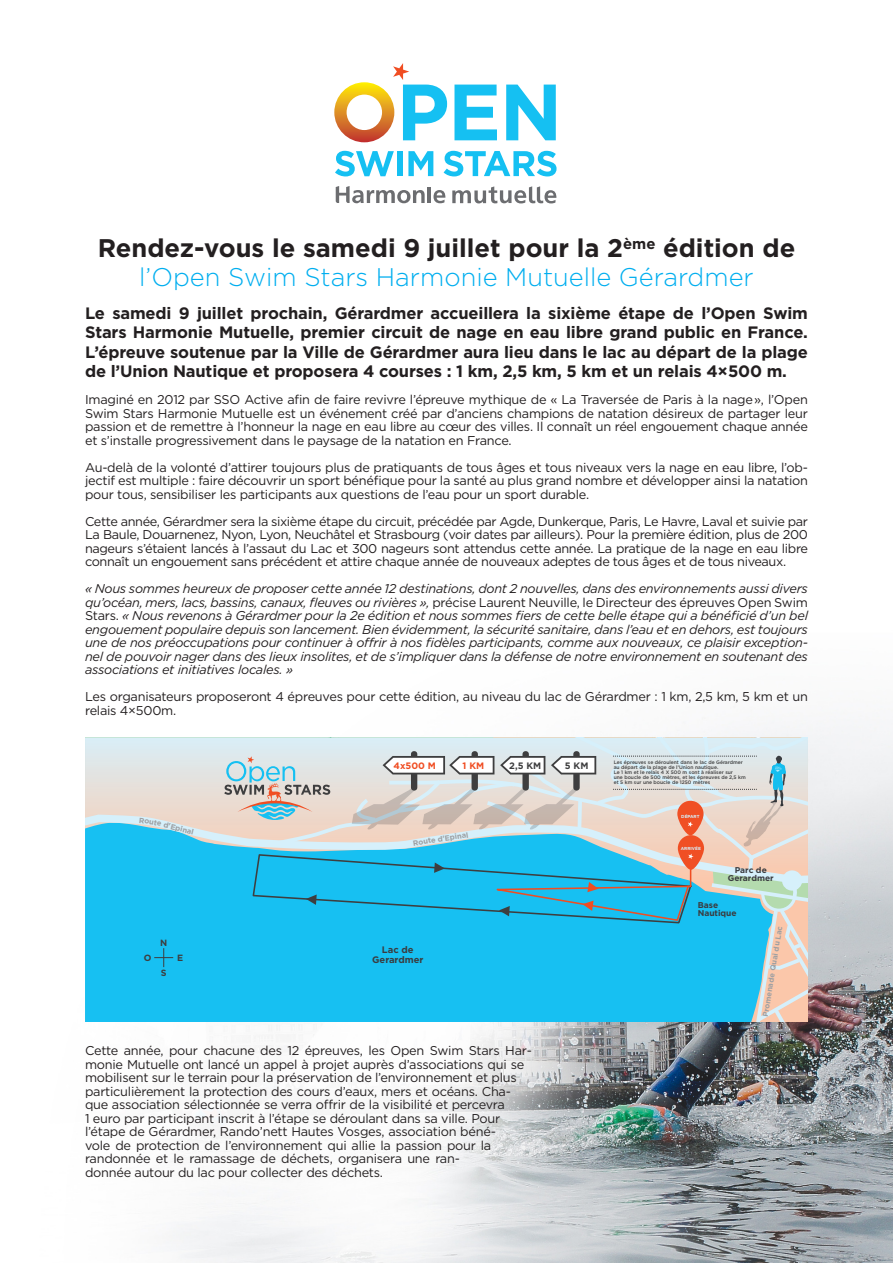
<style>
.page{position:relative;width:893px;height:1263px;background:#fff}
.page>*{position:absolute;margin:0;border:0;box-sizing:border-box;transform-origin:0 0}
.t1{font:700 25.5px "Gotham";color:#231f20}
.t2{font:300 25.5px "Gotham";color:#00aeef}
.t3{font:700 16.5px/19.5px "Gotham";letter-spacing:-.01em;color:#231f20;text-align:justify}
.t4{font:12.75px/13.5px "Gotham";letter-spacing:-.02em;color:#231f20;text-align:justify}
.t5{font:italic 12.75px/13.5px "Gotham";letter-spacing:-.02em;color:#231f20;text-align:justify}
.t6{font:700 9.45px/9.4px "Gotham";color:#3a3c40;text-align:center}
.t7{font:700 9.3px "Gotham";color:#f04d22}
.t8{font:700 9.3px "Gotham";color:#3e3e3f}
.t9{font:700 9px "Gotham";color:#3e3e3f}
.t10{font:700 8.4px/8.4px "Gotham";color:#3a3c40;text-align:center}
.t11{font:700 7.5px "Gotham";color:#9d9fa2}
.t12{font:500 4.95px/4.9px "Gotham";color:#3e3e3f}
.t13{font:700 4.35px "Gotham";color:#d6f0fb}
.s1{font-style:normal}
</style>
<div class="page">
<img style="left:85px;top:716px;width:808px;height:547px">
<svg style="left:336px;top:186px;width:109px;height:17px"></svg>
<svg style="left:452px;top:186px;width:104px;height:17px"></svg>
<svg style="left:335px;top:151px;width:59px;height:25px"></svg>
<div style="left:397px;top:151px;width:6px;height:25px;background:#15c0f2"></div>
<svg style="left:408px;top:151px;width:25px;height:25px"></svg>
<svg style="left:444px;top:151px;width:113px;height:25px"></svg>
<svg style="left:454px;top:85px;width:43px;height:55px"></svg>
<svg style="left:506px;top:85px;width:50px;height:55px"></svg>
<svg style="left:334px;top:63px;width:113px;height:79px"></svg>
<svg style="left:85px;top:738px;width:139px;height:78px;background:#e3e2e0"></svg>
<div style="left:85px;top:887px;width:139px;height:134px;background:#17c0f2"></div>
<svg style="left:154px;top:948px;width:19px;height:19px"></svg>
<svg style="left:85px;top:816px;width:139px;height:71px;background:#3cc6ee"></svg>
<svg style="left:224px;top:738px;width:584px;height:283px;background:#72c8e0"></svg>
<svg style="left:139px;top:818px;width:30px;height:10px"></svg>
<p class="t1" style="left:98px;top:231px;width:699px">Rendez-vous le samedi 9 juillet pour la 2<sup>ème</sup> édition de</p>
<p class="t2" style="left:139px;top:260px;width:616px">l’Open Swim Stars Harmonie Mutuelle Gérardmer</p>
<p class="t3" style="left:85px;top:303px;width:724px">Le samedi 9 juillet prochain, Gérardmer accueillera la sixième étape de l’Open Swim Stars Harmonie Mutuelle, premier circuit de nage en eau libre grand public en France.<br>L’épreuve soutenue par la Ville de Gérardmer aura lieu dans le lac au départ de la plage de l’Union Nautique et proposera 4 courses : 1 km, 2,5 km, 5 km et un relais 4×500 m.</p>
<p class="t4" style="left:85px;top:392px;width:724px">Imaginé en 2012 par SSO Active afin de faire revivre l’épreuve mythique de « La Traversée de Paris à la nage », l’Open Swim Stars Harmonie Mutuelle est un événement créé par d’anciens champions de natation désireux de partager leur passion et de remettre à l’honneur la nage en eau libre au cœur des villes. Il connaît un réel engouement chaque année et s’installe progressivement dans le paysage de la natation en France.</p>
<p class="t4" style="left:85px;top:460px;width:724px">Au-delà de la volonté d’attirer toujours plus de pratiquants de tous âges et tous niveaux vers la nage en eau libre, l’ob&shy;jectif est multiple : faire découvrir un sport bénéfique pour la santé au plus grand nombre et développer ainsi la natation pour tous, sensibiliser les participants aux questions de l’eau pour un sport durable.</p>
<p class="t4" style="left:85px;top:514px;width:724px">Cette année, Gérardmer sera la sixième étape du circuit, précédée par Agde, Dunkerque, Paris, Le Havre, Laval et suivie par La Baule, Douarnenez, Nyon, Lyon, Neuchâtel et Strasbourg (voir dates par ailleurs). Pour la première édition, plus de 200 nageurs s’étaient lancés à l’assaut du Lac et 300 nageurs sont attendus cette année. La pratique de la nage en eau libre connaît un engouement sans précédent et attire chaque année de nouveaux adeptes de tous âges et de tous niveaux.</p>
<p class="t5" style="left:85px;top:581px;width:724px">« Nous sommes heureux de proposer cette année 12 destinations, dont 2 nouvelles, dans des environnements aussi divers qu’océan, mers, lacs, bassins, canaux, fleuves ou rivières », <span class="s1">précise Laurent Neuville, le Directeur des épreuves Open Swim Stars.</span> « Nous revenons à Gérardmer pour la 2e édition et nous sommes fiers de cette belle étape qui a bénéficié d’un bel engouement populaire depuis son lancement. Bien évidemment, la sécurité sanitaire, dans l’eau et en dehors, est toujours une de nos préoccupations pour continuer à offrir à nos fidèles participants, comme aux nouveaux, ce plaisir exception&shy;nel de pouvoir nager dans des lieux insolites, et de s’impliquer dans la défense de notre environnement en soutenant des associations et initiatives locales. »</p>
<p class="t4" style="left:85px;top:689px;width:724px">Les organisateurs proposeront 4 épreuves pour cette édition, au niveau du lac de Gérardmer : 1 km, 2,5 km, 5 km et un relais 4×500m.</p>
<p class="t11" style="left:170px;top:821px;width:27px;rotate:14deg">'Epinal</p>
<p class="t9" style="left:160px;top:936px;width:9px">N</p>
<p class="t9" style="left:144px;top:951px;width:9px">O</p>
<p class="t9" style="left:177px;top:951px;width:8px">E</p>
<p class="t9" style="left:161px;top:967px;width:7px">S</p>
<p class="t7" style="left:394px;top:759px;width:44px">4x500 M</p>
<p class="t7" style="left:463px;top:759px;width:23px">1 KM</p>
<p class="t8" style="left:509px;top:759px;width:33px">2,5 KM</p>
<p class="t8" style="left:565px;top:759px;width:25px">5 KM</p>
<p class="t12" style="left:614px;top:759px;width:134px">Les épreuves se déroulent dans le lac de Gérardmer au départ de la plage de l’Union nautique.<br>Le 1 km et le relais 4 X 500 m sont à réaliser sur<br>une boucle de 500 mètres, et les épreuves de 2,5 km et 5 km sur une boucle de 1250 mètres</p>
<p class="t11" style="left:418px;top:837px;width:41px;rotate:-9deg">oute d'Epi</p>
<p class="t6" style="left:372px;top:945px;width:53px">Lac de<br>Gerardmer</p>
<p class="t13" style="left:681px;top:813px;width:20px">DÉPART</p>
<p class="t13" style="left:681px;top:845px;width:22px">ARRIVÉE</p>
<p class="t10" style="left:728px;top:866px;width:47px">Parc de<br>Gerardmer</p>
<p class="t10" style="left:698px;top:900px;width:40px;text-align:left">Base<br>Nautique</p>
<p class="t11" style="left:760px;top:1015px;width:93px;rotate:-81deg">Promenade Quai du Lac</p>
<p class="t4" style="left:85px;top:1044px;width:448px;text-align:left">Cette année, pour chacune des 12 épreuves, les Open Swim Stars Har&shy;monie Mutuelle ont lancé un appel à projet auprès d’associations qui se mobilisent sur le terrain pour la préservation de l’environnement et plus particulièrement la protection des cours d’eaux, mers et océans. Cha&shy;que association sélectionnée se verra offrir de la visibilité et percevra<br>1 euro par participant inscrit à l’étape se déroulant dans sa ville. Pour l’étape de Gérardmer, Rando’nett Hautes Vosges, association béné-<br>vole de protection de l’environnement qui allie la passion pour la randonnée et le ramassage de déchets, organisera une ran-<br>donnée autour du lac pour collecter des déchets.</p>
</div>
